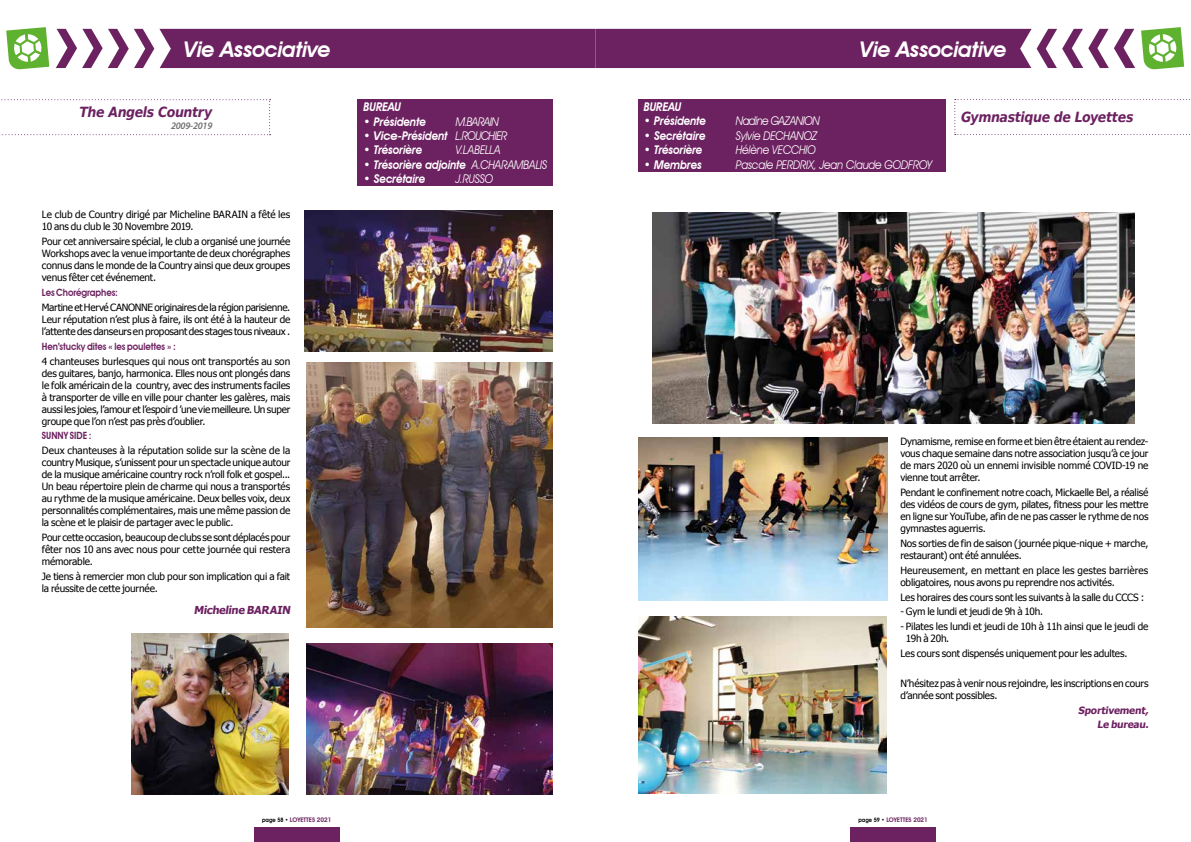
<style>
.page{position:relative;width:1191px;height:842px;background:#fff}
.page>*{position:absolute;margin:0;border:0;box-sizing:border-box;transform-origin:0 0}
.t1{font:italic 600 21.6px "Avant Garde IT Cby BT";letter-spacing:-.015em;color:#fff}
.t2{font:italic 700 14px "Bitstream Vera Sans";letter-spacing:-.035em;color:#6c2160;scale:.9 1}
.t3{font:italic 600 12px "Avant Garde IT Cby BT";letter-spacing:-.015em;color:#fff}
.t4{font:italic 12px "Avant Garde IT Cby BT";letter-spacing:-.015em;color:#fff;scale:.9 1}
.t5{font:italic 12px "Avant Garde IT Cby BT";letter-spacing:-.055em;color:#fff;scale:.9 1}
.t6{font:italic 600 12px "Avant Garde IT Cby BT";letter-spacing:-.015em;color:#fff;scale:.9 1}
.t7{font:700 11px "Tahoma";color:#6c2160}
.t8{font:10px/12px "Tahoma";letter-spacing:-.015em;color:#000;text-align:justify}
.t9{font:600 10px "Avant Garde IT Cby BT";letter-spacing:-.01em;color:#6c2160;scale:.9 1}
.t10{font:700 10px/14.8px "Tahoma";color:#6c2160;text-align:right}
.t11{font:italic 600 10px "Myriad Pro";letter-spacing:-.02em;color:#706f6f;scale:.96 1}
.t12{font:600 6.3px "Avant Garde IT Cby BT";color:#6c2160}
.s1{font-weight:400}
.s2{font-size:6px;color:#000}
</style>
<div class="page">
<svg style="left:6px;top:27px;width:43px;height:43px"></svg>
<svg style="left:56px;top:29px;width:1079px;height:39px;background:#7f3e75"></svg>
<svg style="left:1141px;top:27px;width:43px;height:43px"></svg>
<svg style="left:954px;top:99px;width:237px;height:36px"></svg>
<div style="left:638px;top:99px;width:307px;height:72px;background:#6c2160"></div>
<img style="left:652px;top:212px;width:482px;height:211px">
<img style="left:638px;top:437px;width:249px;height:163px">
<img style="left:638px;top:617px;width:248px;height:177px">
<div style="left:254px;top:828px;width:85px;height:14px;background:#6c2160"></div>
<div style="left:850px;top:828px;width:85px;height:14px;background:#6c2160"></div>
<img style="left:306px;top:643px;width:247px;height:151px">
<div style="left:358px;top:99px;width:195px;height:87px;background:#6c2160"></div>
<img style="left:306px;top:363px;width:247px;height:264px">
<img style="left:304px;top:211px;width:249px;height:140px">
<svg style="left:0;top:99px;width:271px;height:36px"></svg>
<img style="left:131px;top:634px;width:158px;height:160px">
<h1 class="t1" style="left:184px;top:37px;width:148px">Vie Associative</h1>
<h1 class="t1" style="left:860px;top:37px;width:148px">Vie Associative</h1>
<h2 class="t2" style="left:80px;top:104px;width:149px">The Angels Country</h2>
<p class="t11" style="left:171px;top:119px;width:45px">2009-2019</p>
<p class="t8" style="left:42px;top:208px;width:250px">Le club de Country dirigé par Micheline BARAIN a fêté les<br>10 ans du club le 30 Novembre 2019.</p>
<p class="t8" style="left:42px;top:235px;width:250px">Pour cet anniversaire spécial, le club a organisé une journée Workshops avec la venue importante de deux chorégraphes connus dans le monde de la Country ainsi que deux groupes venus fêter cet événement.</p>
<p class="t9" style="left:42px;top:286px;width:86px">Les Chorégraphes:</p>
<p class="t8" style="left:42px;top:301px;width:250px">Martine et Hervé CANONNE originaires de la région parisienne.<br>Leur réputation n’est plus à faire, ils ont été à la hauteur de l’attente des danseurs en proposant des stages tous niveaux .</p>
<p class="t9" style="left:42px;top:340px;width:151px">Hen’stucky dites « les poulettes » :</p>
<p class="t8" style="left:42px;top:354px;width:250px">4 chanteuses burlesques qui nous ont transportés au son des guitares, banjo, harmonica. Elles nous ont plongés dans le folk américain de la country, avec des instruments faciles à transporter de ville en ville pour chanter les galères, mais aussi les joies, l’amour et l’espoir d ’une vie meilleure. Un super groupe que l’on n’est pas près d’oublier.</p>
<p class="t9" style="left:42px;top:430px;width:57px">SUNNY SIDE :</p>
<p class="t8" style="left:42px;top:444px;width:250px">Deux chanteuses à la réputation solide sur la scène de la country Musique, s’unissent pour un spectacle unique autour de la musique américaine country rock n’roll folk et gospel...<br>Un beau répertoire plein de charme qui nous a transportés au rythme de la musique américaine. Deux belles voix, deux personnalités complémentaires, mais une même passion de la scène et le plaisir de partager avec le public.</p>
<p class="t8" style="left:42px;top:531px;width:250px">Pour cette occasion, beaucoup de clubs se sont déplacés pour fêter nos 10 ans avec nous pour cette journée qui restera mémorable.</p>
<p class="t8" style="left:42px;top:570px;width:250px">Je tiens à remercier mon club pour son implication qui a fait la réussite de cette journée.</p>
<p class="t7" style="left:194px;top:602px;width:100px">Micheline BARAIN</p>
<p class="t6" style="left:363px;top:100px;width:43px">BUREAU</p>
<p class="t3" style="left:363px;top:114px;width:64px">• Présidente</p>
<p class="t4" style="left:455px;top:114px;width:50px">M.BARAIN</p>
<p class="t3" style="left:363px;top:128px;width:145px">• Vice-Président <span class="s1">L.ROUCHIER</span></p>
<p class="t3" style="left:363px;top:143px;width:60px">• Trésorière</p>
<p class="t4" style="left:455px;top:143px;width:51px">V.LABELLA</p>
<p class="t3" style="left:363px;top:157px;width:185px">• Trésorière adjointe <span class="s1">A.CHARAMBALIS</span></p>
<p class="t3" style="left:363px;top:172px;width:63px">• Secrétaire</p>
<p class="t4" style="left:455px;top:172px;width:43px">J.RUSSO</p>
<p class="t6" style="left:644px;top:99px;width:43px">BUREAU</p>
<p class="t3" style="left:644px;top:114px;width:64px">• Présidente</p>
<p class="t5" style="left:736px;top:114px;width:95px">Nadine GAZANION</p>
<p class="t3" style="left:644px;top:128px;width:63px">• Secrétaire</p>
<p class="t4" style="left:736px;top:128px;width:92px">Sylvie DECHANOZ</p>
<p class="t3" style="left:644px;top:143px;width:60px">• Trésorière</p>
<p class="t4" style="left:736px;top:143px;width:91px">Hélène VECCHIO</p>
<p class="t3" style="left:644px;top:157px;width:59px">• Membres</p>
<p class="t4" style="left:736px;top:157px;width:220px">Pascale PERDRIX, Jean Claude GODFROY</p>
<h2 class="t2" style="left:961px;top:109px;width:193px">Gymnastique de Loyettes</h2>
<p class="t8" style="left:900px;top:435px;width:250px">Dynamisme, remise en forme et bien être étaient au rendez&shy;vous chaque semaine dans notre association jusqu’à ce jour de mars 2020 où un ennemi invisible nommé COVID-19 ne vienne tout arrêter.</p>
<p class="t8" style="left:900px;top:486px;width:250px">Pendant le confinement notre coach, Mickaelle Bel, a réalisé des vidéos de cours de gym, pilates, fitness pour les mettre en ligne sur YouTube, afin de ne pas casser le rythme de nos gymnastes aguerris.</p>
<p class="t8" style="left:900px;top:537px;width:250px">Nos sorties de fin de saison (journée pique-nique + marche, restaurant) ont été annulées.</p>
<p class="t8" style="left:900px;top:563px;width:250px">Heureusement, en mettant en place les gestes barrières obligatoires, nous avons pu reprendre nos activités.</p>
<p class="t8" style="left:900px;top:590px;width:245px">Les horaires des cours sont les suivants à la salle du CCCS :</p>
<p class="t8" style="left:900px;top:605px;width:144px">- Gym le lundi et jeudi de 9h à 10h.</p>
<p class="t8" style="left:906px;top:620px;width:244px;text-indent:-6px">- Pilates les lundi et jeudi de 10h à 11h ainsi que le jeudi de<br>19h à 20h.</p>
<p class="t8" style="left:900px;top:647px;width:229px">Les cours sont dispensés uniquement pour les adultes.</p>
<p class="t8" style="left:900px;top:676px;width:250px">N’hésitez pas à venir nous rejoindre, les inscriptions en cours d’année sont possibles.</p>
<p class="t10" style="left:1078px;top:703px;width:74px">Sportivement,<br>Le bureau.</p>
<p class="t12" style="left:262px;top:816px;width:71px"><span class="s2">page 58 •</span> LOYETTES 2021</p>
<p class="t12" style="left:858px;top:816px;width:71px"><span class="s2">page 59 •</span> LOYETTES 2021</p>
</div>
